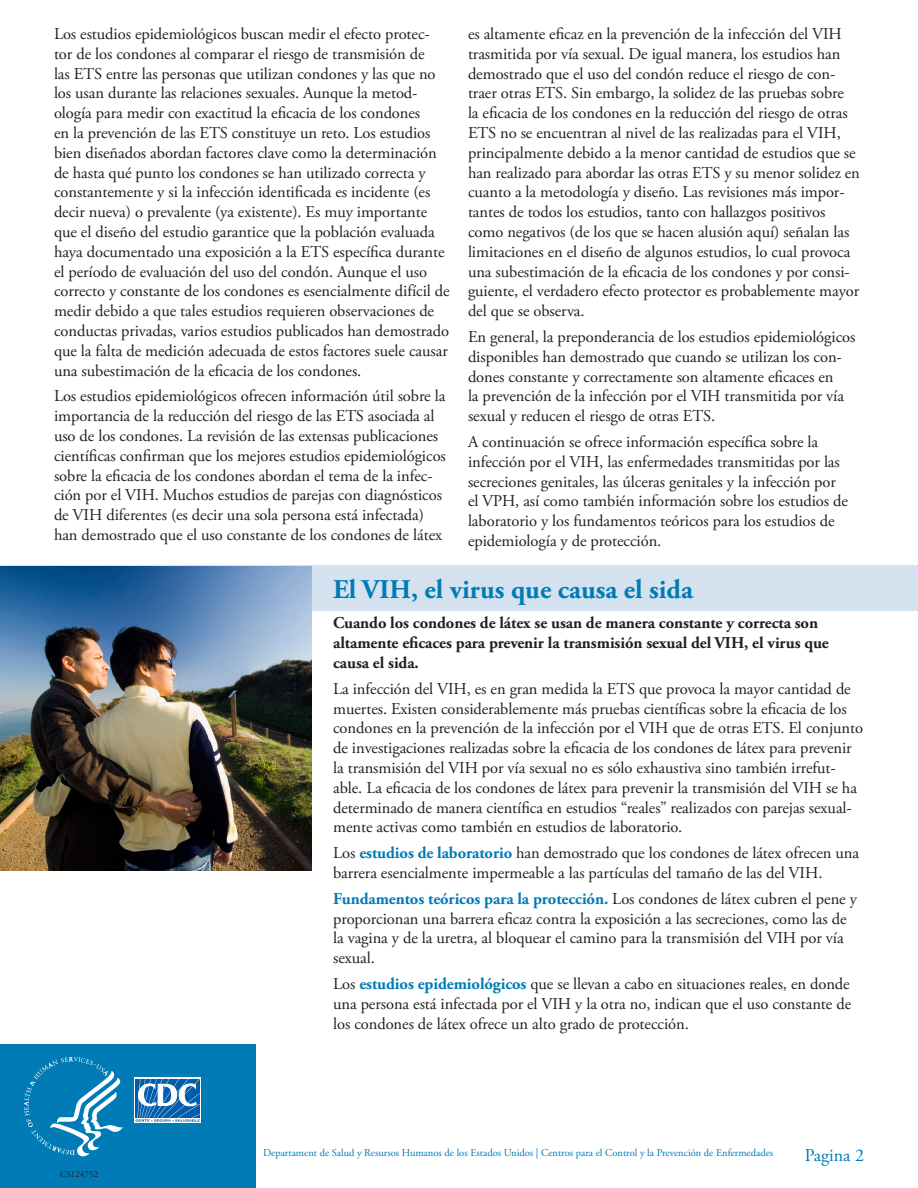
<style>
.page{position:relative;width:918px;height:1188px;background:#fff}
.page>*{position:absolute;margin:0;border:0;box-sizing:border-box;transform-origin:0 0}
.t1{font:700 27px "Adobe Garamond Pro";color:#007bb5}
.t2{font:18px "Adobe Garamond Pro";color:#007bb5}
.body{font:16.5px/19.8px "Adobe Garamond Pro";letter-spacing:-.005em;color:#231f20}
.body-2{font:700 16.5px/19.8px "Adobe Garamond Pro";letter-spacing:-.005em;color:#231f20}
.t3{font:10.5px "Adobe Garamond Pro";color:#007bb5}
.t4{font:9px "Adobe Garamond Pro";color:#231f20}
.s1{font-weight:700;color:#007bb5}
</style>
<div class="page">
<div style="left:0;top:1044px;width:255px;height:144px;background:#007bb5"></div>
<svg style="left:24px;top:1057px;width:99px;height:100px"></svg>
<svg style="left:134px;top:1078px;width:67px;height:45px"></svg>
<svg style="left:136px;top:1079px;width:65px;height:43px;background:#5a95c8"></svg>
<div style="left:0;top:566px;width:918px;height:45px;background:#d4e2f0"></div>
<img style="left:0;top:566px;width:311px;height:305px">
<p class="body" style="left:54px;top:24px;width:397px">Los estudios epidemiológicos buscan medir el efecto protec&shy;tor de los condones al comparar el riesgo de transmisión de<br>las ETS entre las personas que utilizan condones y las que no los usan durante las relaciones sexuales. Aunque la metod&shy;ología para medir con exactitud la eficacia de los condones<br>en la prevención de las ETS constituye un reto. Los estudios bien diseñados abordan factores clave como la determinación de hasta qué punto los condones se han utilizado correcta y constantemente y si la infección identificada es incidente (es decir nueva) o prevalente (ya existente). Es muy importante que el diseño del estudio garantice que la población evaluada haya documentado una exposición a la ETS específica durante el período de evaluación del uso del condón. Aunque el uso correcto y constante de los condones es esencialmente difícil de medir debido a que tales estudios requieren observaciones de conductas privadas, varios estudios publicados han demostrado que la falta de medición adecuada de estos factores suele causar una subestimación de la eficacia de los condones.</p>
<p class="body" style="left:54px;top:387px;width:393px">Los estudios epidemiológicos ofrecen información útil sobre la importancia de la reducción del riesgo de las ETS asociada al uso de los condones. La revisión de las extensas publicaciones científicas confirman que los mejores estudios epidemiológicos sobre la eficacia de los condones abordan el tema de la infec&shy;ción por el VIH. Muchos estudios de parejas con diagnósticos de VIH diferentes (es decir una sola persona está infectada) han demostrado que el uso constante de los condones de látex</p>
<p class="body" style="left:468px;top:24px;width:393px">es altamente eficaz en la prevención de la infección del VIH trasmitida por vía sexual. De igual manera, los estudios han demostrado que el uso del condón reduce el riesgo de con&shy;traer otras ETS. Sin embargo, la solidez de las pruebas sobre<br>la eficacia de los condones en la reducción del riesgo de otras ETS no se encuentran al nivel de las realizadas para el VIH, principalmente debido a la menor cantidad de estudios que se han realizado para abordar las otras ETS y su menor solidez en cuanto a la metodología y diseño. Las revisiones más impor&shy;tantes de todos los estudios, tanto con hallazgos positivos como negativos (de los que se hacen alusión aquí) señalan las limitaciones en el diseño de algunos estudios, lo cual provoca una subestimación de la eficacia de los condones y por consi&shy;guiente, el verdadero efecto protector es probablemente mayor del que se observa.</p>
<p class="body" style="left:468px;top:327px;width:389px">En general, la preponderancia de los estudios epidemiológicos disponibles han demostrado que cuando se utilizan los con&shy;dones constante y correctamente son altamente eficaces en<br>la prevención de la infección por el VIH transmitida por vía sexual y reducen el riesgo de otras ETS.</p>
<p class="body" style="left:468px;top:432px;width:382px">A continuación se ofrece información específica sobre la infección por el VIH, las enfermedades transmitidas por las secreciones genitales, las úlceras genitales y la infección por el VPH, así como también información sobre los estudios de laboratorio y los fundamentos teóricos para los estudios de epidemiología y de protección.</p>
<p class="t1" style="left:333px;top:574px;width:361px">El VIH, el virus que causa el sida</p>
<p class="body-2" style="left:333px;top:614px;width:497px">Cuando los condones de látex se usan de manera constante y correcta son altamente eficaces para prevenir la transmisión sexual del VIH, el virus que causa el sida.</p>
<p class="body" style="left:333px;top:679px;width:531px">La infección del VIH, es en gran medida la ETS que provoca la mayor cantidad de muertes. Existen considerablemente más pruebas científicas sobre la eficacia de los condones en la prevención de la infección por el VIH que de otras ETS. El conjunto de investigaciones realizadas sobre la eficacia de los condones de látex para prevenir la transmisión del VIH por vía sexual no es sólo exhaustiva sino también irrefut&shy;able. La eficacia de los condones de látex para prevenir la transmisión del VIH se ha determinado de manera científica en estudios “reales” realizados con parejas sexual&shy;mente activas como también en estudios de laboratorio.</p>
<p class="body" style="left:333px;top:844px;width:527px">Los <span class="s1">estudios de laboratorio</span> han demostrado que los condones de látex ofrecen una barrera esencialmente impermeable a las partículas del tamaño de las del VIH.</p>
<p class="body" style="left:333px;top:889px;width:525px"><span class="s1">Fundamentos teóricos para la protección.</span> Los condones de látex cubren el pene y proporcionan una barrera eficaz contra la exposición a las secreciones, como las de la vagina y de la uretra, al bloquear el camino para la transmisión del VIH por vía sexual.</p>
<p class="body" style="left:333px;top:975px;width:520px;text-align:justify">Los <span class="s1">estudios epidemiológicos</span> que se llevan a cabo en situaciones reales, en donde una persona está infectada por el VIH y la otra no, indican que el uso constante de los condones de látex ofrece un alto grado de protección.</p>
<p class="t4" style="left:60px;top:1169px;width:39px">CS124752</p>
<p class="t3" style="left:263px;top:1146px;width:512px">Departament de Salud y Resursos Humanos de los Estados Unidos | Centros para el Control y la Prevención de Enfermedades</p>
<p class="t2" style="left:805px;top:1145px;width:61px">Pagina 2</p>
</div>
